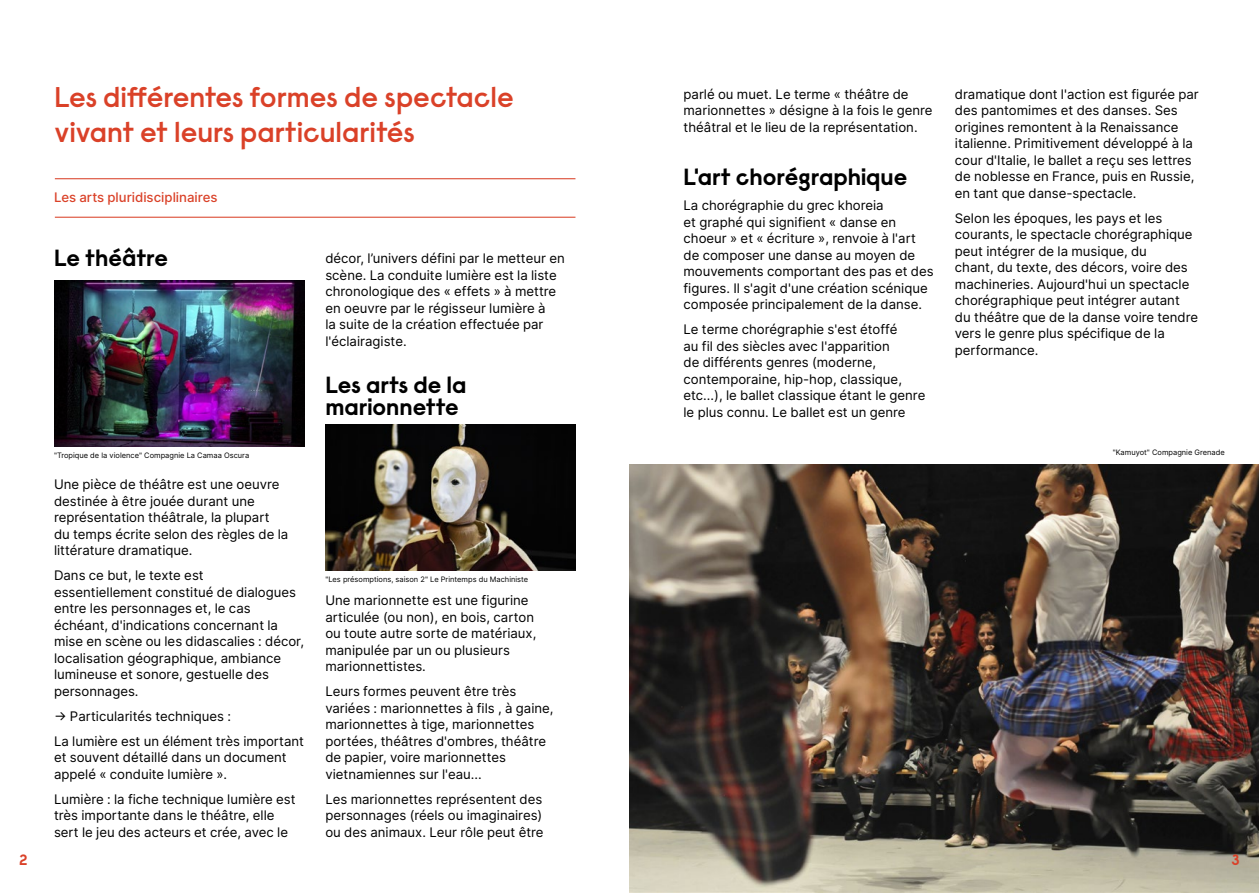
<style>
.page{position:relative;width:1259px;height:893px;background:#fff}
.page>*{position:absolute;margin:0;border:0;box-sizing:border-box;transform-origin:0 0}
.Labeur{font:600 28.5px/34.5px "Raisonne Pro";color:#da4128}
.Labeur_Titres{font:700 23.4px/21.9px "Raisonne Pro";color:#000}
.t1{font:700 15px "Raisonne Pro";color:#da4128}
.Labeur-2{font:13.2px/16.5px "Inter";color:#000}
.Intro2{font:500 13.2px "Inter";color:#da4128}
.t2{font:7.5px "Inter";color:#000}
</style>
<div class="page">
<hr style="left:55px;top:178px;width:520px;height:1px;background:#da4128">
<hr style="left:55px;top:217px;width:520px;height:1px;background:#da4128">
<img style="left:54px;top:281px;width:250px;height:165px">
<img style="left:325px;top:424px;width:250px;height:146px">
<img style="left:629px;top:465px;width:630px;height:428px">
<p class="Labeur" style="left:54px;top:79px;width:461px">Les différentes formes de spectacle vivant et leurs particularités</p>
<p class="Intro2" style="left:54px;top:188px;width:165px">Les arts pluridisciplinaires</p>
<p class="Labeur_Titres" style="left:54px;top:246px;width:116px">Le théâtre</p>
<p class="t2" style="left:54px;top:450px;width:197px">"Tropique de la violence" Compagnie La Camaa Oscura</p>
<p class="Labeur-2" style="left:54px;top:476px;width:236px">Une pièce de théâtre est une oeuvre destinée à être jouée durant une représentation théâtrale, la plupart du temps écrite selon des règles de la littérature dramatique.</p>
<p class="Labeur-2" style="left:54px;top:567px;width:252px">Dans ce but, le texte est essentiellement constitué de dialogues entre les personnages et, le cas échéant, d'indications concernant la mise en scène ou les didascalies : décor, localisation géographique, ambiance lumineuse et sonore, gestuelle des personnages.</p>
<p class="Labeur-2" style="left:54px;top:708px;width:179px">-&gt; Particularités techniques :</p>
<p class="Labeur-2" style="left:54px;top:733px;width:251px">La lumière est un élément très important et souvent détaillé dans un document appelé « conduite lumière ».</p>
<p class="Labeur-2" style="left:54px;top:791px;width:243px">Lumière : la fiche technique lumière est très importante dans le théâtre, elle sert le jeu des acteurs et crée, avec le</p>
<p class="Labeur-2" style="left:325px;top:250px;width:241px">décor, l’univers défini par le metteur en scène. La conduite lumière est la liste chronologique des « effets » à mettre en oeuvre par le régisseur lumière à<br>la suite de la création effectuée par l'éclairagiste.</p>
<p class="Labeur_Titres" style="left:325px;top:373px;width:143px">Les arts de la marionnette</p>
<p class="t2" style="left:325px;top:573px;width:204px">"Les présomptions, saison 2" Le Printemps du Machiniste</p>
<p class="Labeur-2" style="left:325px;top:592px;width:212px">Une marionnette est une figurine articulée (ou non), en bois, carton ou toute autre sorte de matériaux, manipulée par un ou plusieurs marionnettistes.</p>
<p class="Labeur-2" style="left:325px;top:683px;width:230px">Leurs formes peuvent être très variées : marionnettes à fils , à gaine, marionnettes à tige, marionnettes portées, théâtres d'ombres, théâtre de papier, voire marionnettes vietnamiennes sur l'eau...</p>
<p class="Labeur-2" style="left:325px;top:791px;width:220px;text-align:justify">Les marionnettes représentent des personnages (réels ou imaginaires) ou des animaux. Leur rôle peut être</p>
<p class="Labeur-2" style="left:683px;top:86px;width:250px">parlé ou muet. Le terme « théâtre de marionnettes » désigne à la fois le genre théâtral et le lieu de la représentation.</p>
<p class="Labeur_Titres" style="left:683px;top:166px;width:225px">L'art chorégraphique</p>
<p class="Labeur-2" style="left:683px;top:198px;width:252px">La chorégraphie du grec khoreia<br>et graphé qui signifient « danse en choeur » et « écriture », renvoie à l'art de composer une danse au moyen de mouvements comportant des pas et des figures. Il s'agit d'une création scénique composée principalement de la danse.</p>
<p class="Labeur-2" style="left:683px;top:322px;width:243px">Le terme chorégraphie s'est étoffé<br>au fil des siècles avec l'apparition<br>de différents genres (moderne, contemporaine, hip-hop, classique, etc...), le ballet classique étant le genre le plus connu. Le ballet est un genre</p>
<p class="Labeur-2" style="left:955px;top:86px;width:245px">dramatique dont l'action est figurée par des pantomimes et des danses. Ses origines remontent à la Renaissance italienne. Primitivement développé à la cour d'Italie, le ballet a reçu ses lettres de noblesse en France, puis en Russie, en tant que danse-spectacle.</p>
<p class="Labeur-2" style="left:955px;top:210px;width:245px">Selon les époques, les pays et les courants, le spectacle chorégraphique peut intégrer de la musique, du<br>chant, du texte, des décors, voire des machineries. Aujourd'hui un spectacle chorégraphique peut intégrer autant du théâtre que de la danse voire tendre vers le genre plus spécifique de la performance.</p>
<p class="t2" style="left:1112px;top:447px;width:114px">"Kamuyot" Compagnie Grenade</p>
<p class="t1" style="left:19px;top:849px;width:10px">2</p>
<p class="t1" style="left:1231px;top:849px;width:10px">3</p>
</div>
